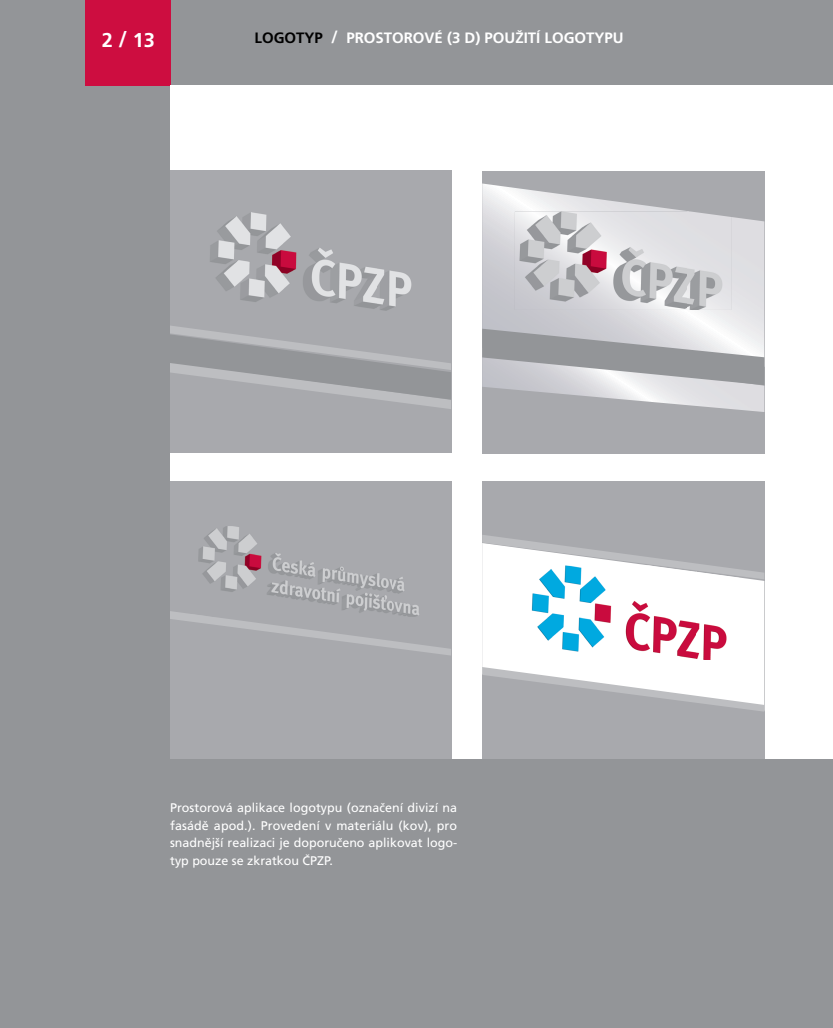
<style>
.page{position:relative;width:833px;height:1028px;background:#939598}
.page>*{position:absolute;margin:0;border:0;box-sizing:border-box;transform-origin:0 0}
.t1{font:700 20px "Frutiger CE";color:#fff}
.t2{font:700 15px "Frutiger CE";color:#fff}
.t3{font:12.5px/17.5px "Frutiger CE";color:#fff;text-align:justify}
.s1{font-size:22.5px}
.s2{color:#000}
.s3{font-size:17.5px}
</style>
<div class="page">
<div style="left:85px;top:0;width:85px;height:85px;background:#cd0d40"></div>
<div style="left:170px;top:85px;width:663px;height:673px;background:#fff"></div>
<div style="left:482px;top:171px;width:282px;height:282px;background:#a8a9ad"></div>
<svg style="left:482px;top:183px;width:282px;height:146px"></svg>
<div style="left:170px;top:170px;width:281px;height:282px;background:#a8a9ad"></div>
<img style="left:210px;top:212px;width:202px;height:98px">
<img style="left:515px;top:211px;width:216px;height:99px">
<div style="left:170px;top:481px;width:281px;height:277px;background:#a8a9ad"></div>
<svg style="left:170px;top:611px;width:281px;height:44px"></svg>
<svg style="left:170px;top:326px;width:281px;height:83px"></svg>
<img style="left:191px;top:526px;width:241px;height:91px">
<img style="left:191px;top:614px;width:22px;height:3px">
<svg style="left:482px;top:329px;width:282px;height:83px"></svg>
<div style="left:482px;top:481px;width:282px;height:277px;background:#a8a9ad"></div>
<div style="left:482px;top:579px;width:282px;height:88px;background:#fff"></div>
<img style="left:523px;top:579px;width:216px;height:81px">
<svg style="left:482px;top:667px;width:282px;height:44px"></svg>
<svg style="left:482px;top:535px;width:282px;height:44px"></svg>
<h1 class="t1" style="left:102px;top:32px;width:55px">2 <span class="s1">/</span> 13</h1>
<p class="t2" style="left:254px;top:32px;width:370px"><span class="s2">LOGOTYP</span> <span class="s3">/</span> PROSTOROVÉ (3 D) POUŽITÍ LOGOTYPU</p>
<p class="t3" style="left:170px;top:800px;width:289px">Prostorová aplikace logotypu (označení divizí na fasádě apod.). Provedení v materiálu (kov), pro snadnější realizaci je doporučeno aplikovat logo&shy;typ pouze se zkratkou ČPZP.</p>
</div>
